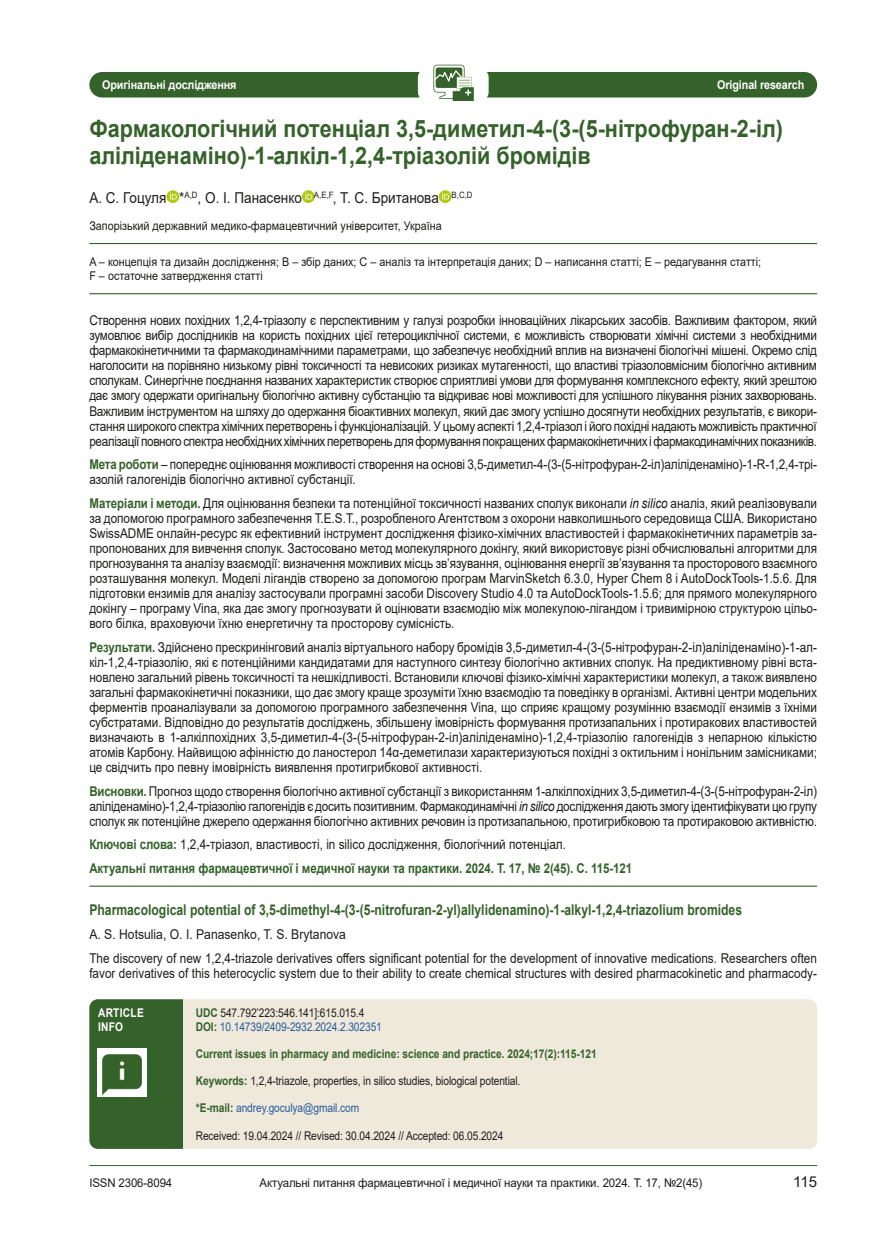
<style>
.page{position:relative;width:881px;height:1234px;background:#fff}
.page>*{position:absolute;margin:0;border:0;box-sizing:border-box;transform-origin:0 0}
.статья{font:700 24px/27px "Arial";color:#35622a;scale:.9 1}
.автор{font:15px "Arial";color:#1d1d1b;scale:.9 1}
.автор-2{font:15px "Arial";color:#1d1d1b}
.резюме_назв{font:700 14.85px "Arial";color:#35622a;scale:.82 1}
.резюме{font:13.5px/15px "Arial";color:#1d1d1b;text-align:justify;scale:.87 1}
.резюме_низ{font:700 13.5px "Arial";letter-spacing:-.005em;color:#35622a;scale:.85 1}
.ключові{font:13.5px "Arial";color:#1d1d1b;scale:.87 1}
.резюме_авт{font:13.5px "Arial";color:#1d1d1b;scale:.9 1}
.заведение{font:12px/14.4px "Arial";color:#1d1d1b;scale:.9 1}
.удк{font:12px "Arial";letter-spacing:-.01em;color:#1d1d1b;scale:.85 1}
.заведение-2{font:12px "Arial";color:#1d1d1b;scale:.95 1}
.удк-2{font:700 12px "Arial";letter-spacing:-.005em;color:#35622a;scale:.85 1}
.удк-3{font:12px "Arial";letter-spacing:-.01em;color:#275b9c;scale:.85 1}
.о_статье_верх{font:700 12px "Arial";letter-spacing:-.01em;color:#fff;scale:.9 1}
.о_статье_верх-2{font:700 12px/14.4px "Arial";letter-spacing:.025em;color:#fff;scale:.85 1}
.s1{font-weight:700;color:#35622a}
.s2{font-style:italic}
</style>
<div class="page">
<hr style="left:89px;top:1164px;width:727px;height:1px;background:#35622a">
<div style="left:89px;top:72px;width:727px;height:25px;background:#35622a;border-radius:13px"></div>
<div style="left:417px;top:69px;width:71px;height:32px;background:#fff;border-radius:9px"></div>
<svg style="left:436px;top:64px;width:38px;height:37px"></svg>
<svg style="left:433px;top:65px;width:40px;height:36px"></svg>
<div style="left:89px;top:999px;width:727px;height:149px;background:#efe9dc;border-radius:9px"></div>
<hr style="left:89px;top:243px;width:727px;height:1px;background:#35622a">
<hr style="left:89px;top:293px;width:727px;height:1px;background:#35622a">
<hr style="left:89px;top:885px;width:727px;height:1px;background:#35622a">
<svg style="left:166px;top:190px;width:13px;height:13px"></svg>
<svg style="left:170px;top:192px;width:7px;height:7px"></svg>
<svg style="left:302px;top:190px;width:12px;height:13px"></svg>
<svg style="left:302px;top:190px;width:12px;height:13px"></svg>
<svg style="left:305px;top:192px;width:7px;height:7px"></svg>
<svg style="left:438px;top:190px;width:13px;height:13px"></svg>
<svg style="left:442px;top:192px;width:7px;height:7px"></svg>
<div style="left:89px;top:999px;width:94px;height:149px;background:#35622a"></div>
<img style="left:98px;top:1048px;width:48px;height:48px">
<p class="о_статье_верх" style="left:102px;top:76px;width:151px">Оригінальні дослідження</p>
<p class="о_статье_верх" style="left:717px;top:76px;width:98px">Оriginal research</p>
<p class="статья" style="left:89px;top:115px;width:772px">Фармакологічний потенціал 3,5-диметил-4-(3-(5-нітрофуран-2-іл) аліліденаміно)-1-алкіл-1,2,4-тріазолій бромідів</p>
<p class="автор" style="left:89px;top:187px;width:427px">А. С. Гоцуля *<sup>A,D</sup>, О. І. Панасенко <sup>A,E,F</sup>, Т. С. Британова <sup>B,C,D</sup></p>
<p class="заведение" style="left:89px;top:219px;width:393px">Запорізький державний медико-фармацевтичний університет, Україна</p>
<p class="заведение" style="left:89px;top:254px;width:747px">A – концепція та дизайн дослідження; B – збір даних; C – аналіз та інтерпретація даних; D – написання статті; E – редагування статті;<br>F – остаточне затвердження статті</p>
<p class="резюме" style="left:89px;top:313px;width:837px">Створення нових похідних 1,2,4-тріазолу є перспективним у галузі розробки інноваційних лікарських засобів. Важливим фактором, який зумовлює вибір дослідників на користь похідних цієї гетероциклічної системи, є можливість створювати хімічні системи з необхідними фармакокінетичними та фармакодинамічними параметрами, що забезпечує необхідний вплив на визначені біологічні мішені. Окремо слід наголосити на порівняно низькому рівні токсичності та невисоких ризиках мутагенності, що властиві тріазоловмісним біологічно активним сполукам. Синергічне поєднання названих характеристик створює сприятливі умови для формування комплексного ефекту, який зрештою дає змогу одержати оригінальну біологічно активну субстанцію та відкриває нові можливості для успішного лікування різних захворювань.<br>Важливим інструментом на шляху до одержання біоактивних молекул, який дає змогу успішно досягнути необхідних результатів, є викори&shy;стання широкого спектра хімічних перетворень і функціоналізацій. У цьому аспекті 1,2,4-тріазол і його похідні надають можливість практичної реалізації повного спектра необхідних хімічних перетворень для формування покращених фармакокінетичних і фармакодинамічних показників.</p>
<p class="резюме" style="left:89px;top:456px;width:837px"><span class="s1">Мета роботи</span> – попереднє оцінювання можливості створення на основі 3,5-диметил-4-(3-(5-нітрофуран-2-іл)аліліденаміно)-1-R-1,2,4-трі&shy;азолій галогенідів біологічно активної субстанції.</p>
<p class="резюме" style="left:89px;top:495px;width:837px"><span class="s1">Матеріали і методи.</span> Для оцінювання безпеки та потенційної токсичності названих сполук виконали <span class="s2">in silico</span> аналіз, який реалізовували за допомогою програмного забезпечення T.E.S.T., розробленого Агентством з охорони навколишнього середовища США. Використано SwissADME онлайн-ресурс як ефективний інструмент дослідження фізико-хімічних властивостей і фармакокінетичних параметрів за&shy;пропонованих для вивчення сполук. Застосовано метод молекулярного докінгу, який використовує різні обчислювальні алгоритми для прогнозування та аналізу взаємодії: визначення можливих місць зв’язування, оцінювання енергії зв’язування та просторового взаємного розташування молекул. Моделі лігандів створено за допомогою програм MarvinSketch 6.3.0, Hyper Chem 8 і AutoDockTools-1.5.6. Для підготовки ензимів для аналізу застосували програмні засоби Discovery Studio 4.0 та AutoDockTools-1.5.6; для прямого молекулярного докінгу – програму Vina, яка дає змогу прогнозувати й оцінювати взаємодію між молекулою-лігандом і тривимірною структурою цільо&shy;вого білка, враховуючи їхню енергетичну та просторову сумісність.</p>
<p class="резюме" style="left:89px;top:639px;width:837px"><span class="s1">Результати.</span> Здійснено прескринінговий аналіз віртуального набору бромідів 3,5-диметил-4-(3-(5-нітрофуран-2-іл)аліліденаміно)-1-ал&shy;кіл-1,2,4-тріазолію, які є потенційними кандидатами для наступного синтезу біологічно активних сполук. На предиктивному рівні вста&shy;новлено загальний рівень токсичності та нешкідливості. Встановили ключові фізико-хімічні характеристики молекул, а також виявлено загальні фармакокінетичні показники, що дає змогу краще зрозуміти їхню взаємодію та поведінку в організмі. Активні центри модельних ферментів проаналізували за допомогою програмного забезпечення Vina, що сприяє кращому розумінню взаємодії ензимів з їхніми субстратами. Відповідно до результатів досліджень, збільшену імовірність формування протизапальних і протиракових властивостей визначають в 1-алкілпохідних 3,5-диметил-4-(3-(5-нітрофуран-2-іл)аліліденаміно)-1,2,4-тріазолію галогенідів з непарною кількістю атомів Карбону. Найвищою афінністю до ланостерол 14α-деметилази характеризуються похідні з октильним і нонільним замісниками; це свідчить про певну імовірність виявлення протигрибкової активності.</p>
<p class="резюме" style="left:89px;top:783px;width:837px"><span class="s1">Висновки.</span> Прогноз щодо створення біологічно активної субстанції з використанням 1-алкілпохідних 3,5-диметил-4-(3-(5-нітрофуран-2-іл) аліліденаміно)-1,2,4-тріазолію галогенідів є досить позитивним. Фармакодинамічні <span class="s2">in silico</span> дослідження дають змогу ідентифікувати цю групу сполук як потенційне джерело одержання біологічно активних речовин із протизапальною, протигрибковою та протираковою активністю.</p>
<p class="ключові" style="left:89px;top:835px;width:549px"><span class="s1">Ключові слова:</span> 1,2,4-тріазол, властивості, in silico дослідження, біологічний потенціал.</p>
<p class="резюме_низ" style="left:89px;top:858px;width:640px">Актуальні питання фармацевтичної і медичної науки та практики. 2024. Т. 17, № 2(45). С. 115-121</p>
<p class="резюме_назв" style="left:89px;top:898px;width:797px">Pharmacological potential of 3,5-dimethyl-4-(3-(5-nitrofuran-2-yl)allylidenamino)-1-alkyl-1,2,4-triazolium bromides</p>
<p class="резюме_авт" style="left:89px;top:925px;width:286px">A. S. Hotsulia, O. I. Panasenko, T. S. Brytanova</p>
<p class="резюме" style="left:89px;top:950px;width:837px">The discovery of new 1,2,4-triazole derivatives offers significant potential for the development of innovative medications. Researchers often favor derivatives of this heterocyclic system due to their ability to create chemical structures with desired pharmacokinetic and pharmacody-</p>
<p class="о_статье_верх-2" style="left:98px;top:1004px;width:55px">ARTICLE<br>INFO</p>
<p class="удк" style="left:196px;top:1003px;width:200px"><span class="s1">UDC</span> 547.792’223:546.141]:615.015.4</p>
<p class="удк-3" style="left:196px;top:1018px;width:220px"><span class="s1">DOI:</span> 10.14739/2409-2932.2024.2.302351</p>
<p class="удк-2" style="left:196px;top:1045px;width:473px">Current issues in pharmacy and medicine: science and practice. 2024;17(2):115-121</p>
<p class="удк" style="left:196px;top:1072px;width:383px"><span class="s1">Keywords:</span> 1,2,4-triazole, properties, in silico studies, biological potential.</p>
<p class="удк-3" style="left:196px;top:1099px;width:194px"><span class="s1">*E-mail:</span> andrey.goculya@gmail.com</p>
<p class="удк" style="left:196px;top:1126px;width:363px">Received: 19.04.2024 // Revised: 30.04.2024 // Accepted: 06.05.2024</p>
<p class="заведение-2" style="left:89px;top:1174px;width:89px">ISSN 2306-8094</p>
<p class="заведение-2" style="left:259px;top:1174px;width:467px">Актуальні питання фармацевтичної і медичної науки та практики. 2024. Т. 17, №2(45)</p>
<p class="автор-2" style="left:792px;top:1171px;width:25px">115</p>
</div>
